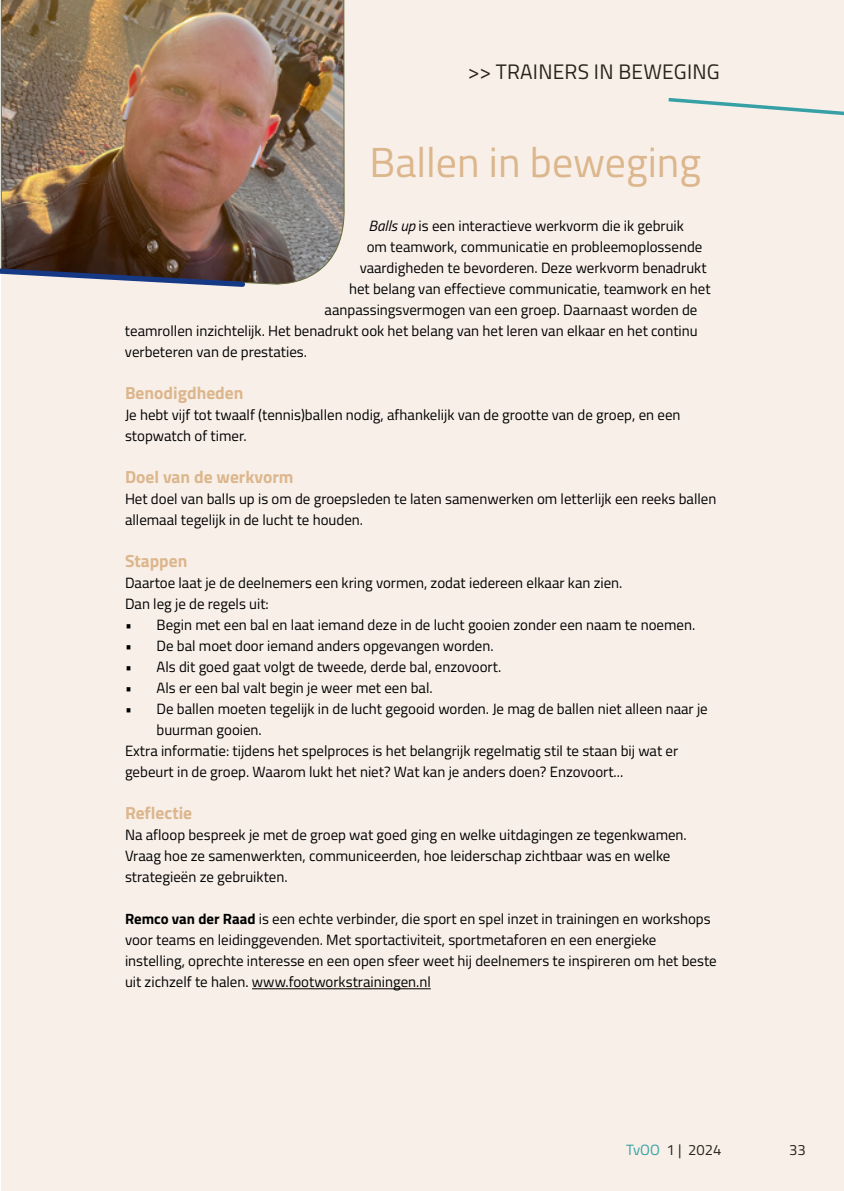
<style>
.page{position:relative;width:844px;height:1191px;background:#fff}
.page>*{position:absolute;margin:0;border:0;box-sizing:border-box;transform-origin:0 0}
.t1{font:42px "Titillium Web";color:#dcb68d}
.t2{font:21px "Titillium Web";letter-spacing:.01em;color:#000}
.t3{font:700 17.5px "Titillium Web";color:#dcb68d}
.t4{font:14.88px/21px "Titillium Web";color:#000}
.s1{font-style:italic}
.s2{font-weight:700}
.s3{color:#0e9bad}
</style>
<div class="page">
<div style="left:1px;top:0;width:842px;height:1191px;background:#f8f0e8"></div>
<hr style="left:252px;top:988px;width:178px;height:1px;background:#000">
<img style="left:1px;top:0;width:343px;height:285px">
<svg style="left:0;top:265px;width:248px;height:22px"></svg>
<h2 class="t2" style="left:467px;top:56px;width:253px">&gt;&gt; TRAINERS IN BEWEGING</h2>
<h1 class="t1" style="left:369px;top:132px;width:333px">Ballen in beweging</h1>
<p class="t4" style="left:368px;top:215px;width:317px"><span class="s1">Balls up</span> is een interactieve werkvorm die ik gebruik</p>
<p class="t4" style="left:366px;top:236px;width:337px">om teamwork, communicatie en probleemoplossende</p>
<p class="t4" style="left:359px;top:257px;width:348px">vaardigheden te bevorderen. Deze werkvorm benadrukt</p>
<p class="t4" style="left:349px;top:278px;width:363px">het belang van effectieve communicatie, teamwork en het</p>
<p class="t4" style="left:324px;top:299px;width:374px">aanpassingsvermogen van een groep. Daarnaast worden de</p>
<p class="t4" style="left:125px;top:320px;width:574px">teamrollen inzichtelijk. Het benadrukt ook het belang van het leren van elkaar en het continu</p>
<p class="t4" style="left:125px;top:341px;width:183px">verbeteren van de prestaties.</p>
<p class="t3" style="left:125px;top:380px;width:120px">Benodigdheden</p>
<p class="t4" style="left:125px;top:404px;width:557px">Je hebt vijf tot twaalf (tennis)ballen nodig, afhankelijk van de grootte van de groep, en een stopwatch of timer.</p>
<p class="t3" style="left:125px;top:464px;width:170px">Doel van de werkvorm</p>
<p class="t4" style="left:125px;top:488px;width:592px">Het doel van balls up is om de groepsleden te laten samenwerken om letterlijk een reeks ballen allemaal tegelijk in de lucht te houden.</p>
<p class="t3" style="left:125px;top:548px;width:64px">Stappen</p>
<p class="t4" style="left:125px;top:572px;width:499px">Daartoe laat je de deelnemers een kring vormen, zodat iedereen elkaar kan zien.<br>Dan leg je de regels uit:</p>
<p class="t4" style="left:125px;top:614px;width:571px">• Begin met een bal en laat iemand deze in de lucht gooien zonder een naam te noemen.</p>
<p class="t4" style="left:125px;top:635px;width:370px">• De bal moet door iemand anders opgevangen worden.</p>
<p class="t4" style="left:125px;top:656px;width:377px">• Als dit goed gaat volgt de tweede, derde bal, enzovoort.</p>
<p class="t4" style="left:125px;top:677px;width:309px">• Als er een bal valt begin je weer met een bal.</p>
<p class="t4" style="left:125px;top:698px;width:584px">• De ballen moeten tegelijk in de lucht gegooid worden. Je mag de ballen niet alleen naar je</p>
<p class="t4" style="left:156px;top:719px;width:107px">buurman gooien.</p>
<p class="t4" style="left:125px;top:740px;width:554px">Extra informatie: tijdens het spelproces is het belangrijk regelmatig stil te staan bij wat er</p>
<p class="t4" style="left:125px;top:761px;width:499px">gebeurt in de groep. Waarom lukt het niet? Wat kan je anders doen? Enzovoort...</p>
<p class="t3" style="left:125px;top:800px;width:69px">Reflectie</p>
<p class="t4" style="left:125px;top:824px;width:563px">Na afloop bespreek je met de groep wat goed ging en welke uitdagingen ze tegenkwamen.<br>Vraag hoe ze samenwerkten, communiceerden, hoe leiderschap zichtbaar was en welke strategieën ze gebruikten.</p>
<p class="t4" style="left:125px;top:908px;width:593px"><span class="s2">Remco van der Raad</span> is een echte verbinder, die sport en spel inzet in trainingen en workshops voor teams en leidinggevenden. Met sportactiviteit, sportmetaforen en een energieke instelling, oprechte interesse en een open sfeer weet hij deelnemers te inspireren om het beste uit zichzelf te halen. www.footworkstrainingen.nl</p>
<p class="t4" style="left:626px;top:1139px;width:97px"><span class="s3">TvOO</span> 1 | 2024</p>
<p class="t4" style="left:788px;top:1139px;width:18px">33</p>
</div>
